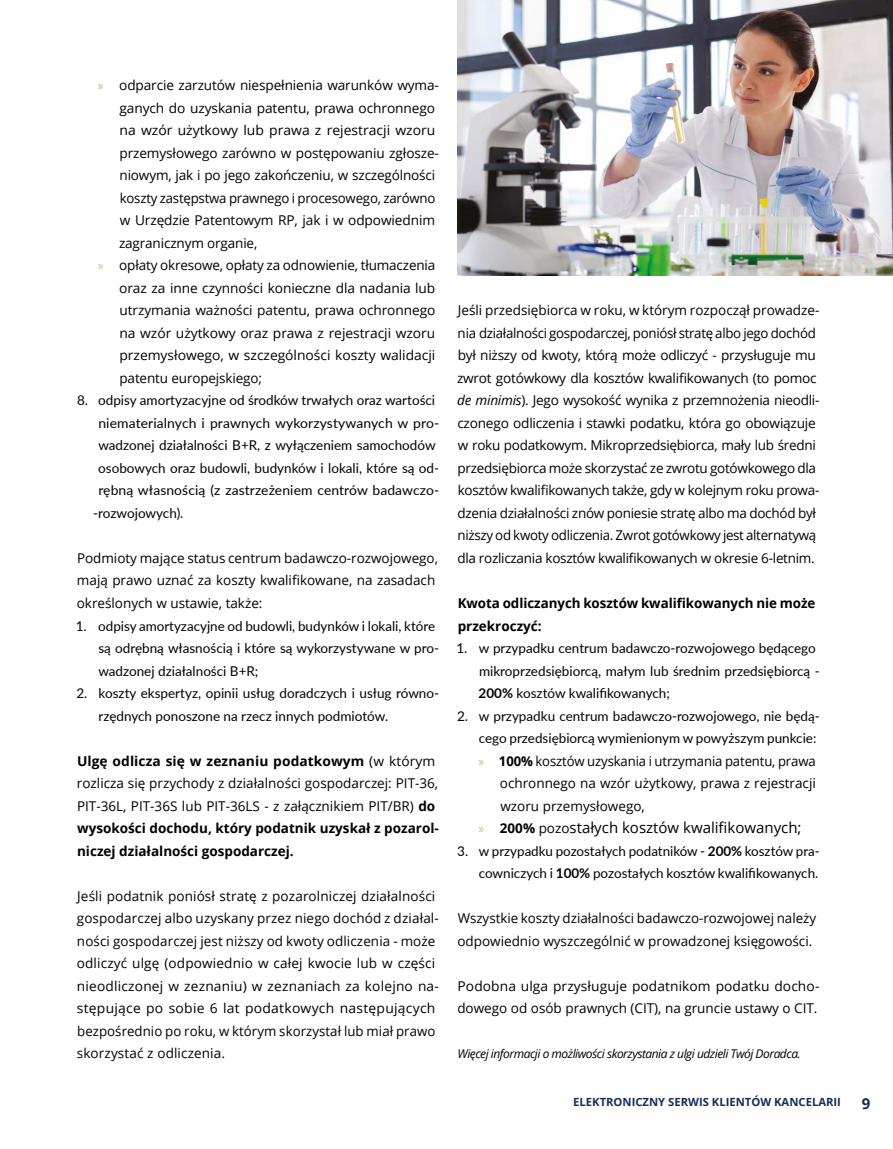
<style>
.page{position:relative;width:893px;height:1149px;background:#fff}
.page>*{position:absolute;margin:0;border:0;box-sizing:border-box;transform-origin:0 0}
.t1{font:15px "Open Sans";color:#000}
.t2{font:700 15px "Open Sans";color:#182a4b}
.t3{font:13.5px/22.5px "Open Sans";letter-spacing:-.005em;color:#000}
.t4{font:13.5px/22.5px "Lato";color:#000}
.t5{font:700 13.5px/22.5px "Open Sans";color:#000}
.t6{font:italic 12px "Open Sans";letter-spacing:-.04em;color:#000}
.t7{font:700 11.25px "Open Sans";color:#152e55}
.s1{font-family:"Myriad Pro";color:#c7b36d}
.s2{font-weight:400}
.s3{font-style:italic}
.s4{font-weight:700}
.s5{font-family:"Myriad Pro";font-size:13.5px;color:#c7b36d}
.s6{font-weight:700;font-size:13.5px}
.s7{font-size:13.5px}
</style>
<div class="page">
<img style="left:457px;top:0;width:436px;height:276px">
<p class="t3" style="left:98px;top:74px;width:343px"><span class="s1">»</span> odparcie zarzutów niespełnienia warunków wyma-</p>
<p class="t3" style="left:119px;top:96px;width:317px">ganych do uzyskania patentu, prawa ochronnego</p>
<p class="t3" style="left:120px;top:119px;width:317px">na wzór użytkowy lub prawa z rejestracji wzoru</p>
<p class="t3" style="left:120px;top:141px;width:321px">przemysłowego zarówno w postępowaniu zgłosze-</p>
<p class="t3" style="left:120px;top:164px;width:317px">niowym, jak i po jego zakończeniu, w szczególności</p>
<p class="t3" style="left:120px;top:186px;width:317px">koszty zastępstwa prawnego i procesowego, zarówno</p>
<p class="t3" style="left:120px;top:209px;width:317px">w Urzędzie Patentowym RP, jak i w odpowiednim</p>
<p class="t3" style="left:119px;top:231px;width:140px">zagranicznym organie,</p>
<p class="t3" style="left:98px;top:254px;width:339px"><span class="s1">»</span> opłaty okresowe, opłaty za odnowienie, tłumaczenia</p>
<p class="t3" style="left:119px;top:276px;width:318px">oraz za inne czynności konieczne dla nadania lub</p>
<p class="t3" style="left:120px;top:299px;width:317px">utrzymania ważności patentu, prawa ochronnego</p>
<p class="t3" style="left:120px;top:321px;width:317px">na wzór użytkowy oraz prawa z rejestracji wzoru</p>
<p class="t3" style="left:120px;top:344px;width:317px">przemysłowego, w szczególności koszty walidacji</p>
<p class="t3" style="left:120px;top:366px;width:144px">patentu europejskiego;</p>
<p class="t4" style="left:77px;top:388px;width:360px">8. odpisy amortyzacyjne od środków trwałych oraz wartości</p>
<p class="t4" style="left:98px;top:411px;width:342px">niematerialnych i prawnych wykorzystywanych w pro-</p>
<p class="t4" style="left:98px;top:433px;width:339px">wadzonej działalności B+R, z wyłączeniem samochodów</p>
<p class="t4" style="left:98px;top:456px;width:342px">osobowych oraz budowli, budynków i lokali, które są od-</p>
<p class="t4" style="left:98px;top:478px;width:342px">rębną własnością (z zastrzeżeniem centrów badawczo-</p>
<p class="t4" style="left:93px;top:501px;width:92px">-rozwojowych).</p>
<p class="t3" style="left:77px;top:546px;width:363px">Podmioty mające status centrum badawczo-rozwojowego, mają prawo uznać za koszty kwalifikowane, na zasadach określonych w ustawie, także:</p>
<p class="t4" style="left:98px;top:613px;width:342px;text-indent:-23px">1. odpisy amortyzacyjne od budowli, budynków i lokali, które są odrębną własnością i które są wykorzystywane w pro&shy;wadzonej działalności B+R;</p>
<p class="t4" style="left:98px;top:681px;width:342px;text-indent:-22px">2. koszty ekspertyz, opinii usług doradczych i usług równo&shy;rzędnych ponoszone na rzecz innych podmiotów.</p>
<p class="t5" style="left:77px;top:749px;width:363px">Ulgę odlicza się w zeznaniu podatkowym <span class="s2">(w którym rozlicza się przychody z działalności gospodarczej: PIT-36, PIT-36L, PIT-36S lub PIT-36LS - z załącznikiem PIT/BR)</span> do wysokości dochodu, który podatnik uzyskał z pozarol&shy;niczej działalności gospodarczej.</p>
<p class="t3" style="left:77px;top:884px;width:364px">Jeśli podatnik poniósł stratę z pozarolniczej działalności gospodarczej albo uzyskany przez niego dochód z działal&shy;ności gospodarczej jest niższy od kwoty odliczenia - może odliczyć ulgę (odpowiednio w całej kwocie lub w części nieodliczonej w zeznaniu) w zeznaniach za kolejno na&shy;stępujące po sobie 6 lat podatkowych następujących bezpośrednio po roku, w którym skorzystał lub miał prawo skorzystać z odliczenia.</p>
<p class="t3" style="left:457px;top:299px;width:364px">Jeśli przedsiębiorca w roku, w którym rozpoczął prowadze&shy;nia działalności gospodarczej, poniósł stratę albo jego dochód był niższy od kwoty, którą może odliczyć - przysługuje mu zwrot gotówkowy dla kosztów kwalifikowanych (to pomoc <span class="s3">de minimis</span>). Jego wysokość wynika z przemnożenia nieodli&shy;czonego odliczenia i stawki podatku, która go obowiązuje w roku podatkowym. Mikroprzedsiębiorca, mały lub średni przedsiębiorca może skorzystać ze zwrotu gotówkowego dla kosztów kwalifikowanych także, gdy w kolejnym roku prowa&shy;dzenia działalności znów poniesie stratę albo ma dochód był niższy od kwoty odliczenia. Zwrot gotówkowy jest alternatywą dla rozliczania kosztów kwalifikowanych w okresie 6-letnim.</p>
<p class="t5" style="left:458px;top:591px;width:359px">Kwota odliczanych kosztów kwalifikowanych nie może przekroczyć:</p>
<p class="t4" style="left:479px;top:636px;width:343px;text-indent:-22px">1. w przypadku centrum badawczo-rozwojowego będącego mikroprzedsiębiorcą, małym lub średnim przedsiębiorcą -<br><span class="s4">200%</span> kosztów kwalifikowanych;</p>
<p class="t4" style="left:457px;top:703px;width:364px;text-align:right">2. w przypadku centrum badawczo-rozwojowego, nie będą&shy;cego przedsiębiorcą wymienionym w powyższym punkcie:</p>
<p class="t3" style="left:500px;top:749px;width:317px;text-align:justify;text-indent:-21px"><span class="s1">»</span> <span class="s4">100%</span> kosztów uzyskania i utrzymania patentu, prawa ochronnego na wzór użytkowy, prawa z rejestracji wzoru przemysłowego,</p>
<p class="t1" style="left:478px;top:817px;width:325px"><span class="s5">»</span> <span class="s6">200%</span> <span class="s7">pozo</span>stałych kosztów kwalifikowanych;</p>
<p class="t4" style="left:457px;top:838px;width:364px;text-align:right">3. w przypadku pozostałych podatników - <span class="s4">200%</span> kosztów pra&shy;cowniczych i <span class="s4">100%</span> pozostałych kosztów kwalifikowanych.</p>
<p class="t3" style="left:457px;top:906px;width:360px">Wszystkie koszty działalności badawczo-rozwojowej należy odpowiednio wyszczególnić w prowadzonej księgowości.</p>
<p class="t3" style="left:457px;top:974px;width:364px">Podobna ulga przysługuje podatnikom podatku docho&shy;dowego od osób prawnych (CIT), na gruncie ustawy o CIT.</p>
<p class="t6" style="left:458px;top:1045px;width:345px">Więcej informacji o możliwości skorzystania z ulgi udzieli Twój Doradca.</p>
<p class="t7" style="left:573px;top:1093px;width:269px">ELEKTRONICZNY SERWIS KLIENTÓW KANCELARII</p>
<p class="t2" style="left:862px;top:1092px;width:10px">9</p>
</div>
